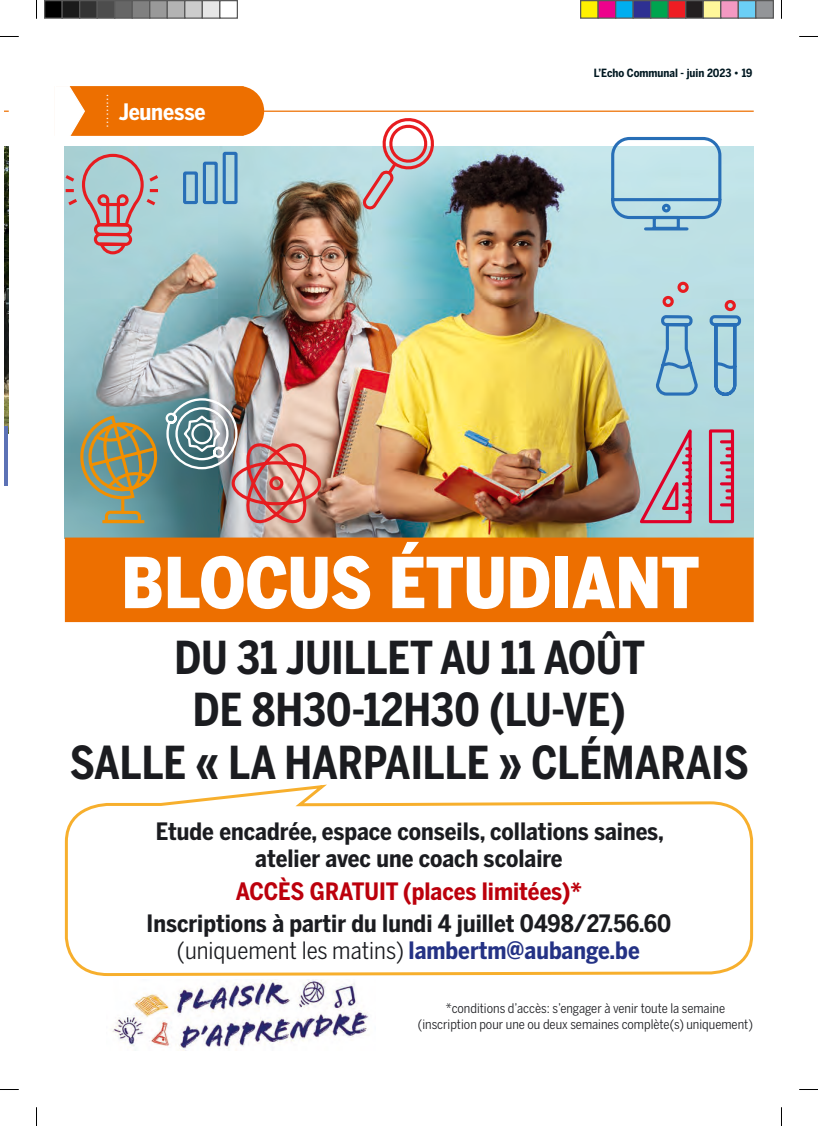
<style>
.page{position:relative;width:818px;height:1126px;background:#fff}
.page>*{position:absolute;margin:0;border:0;box-sizing:border-box;transform-origin:0 0}
.t1{font:900 69.38px "Benton Sans Cond";color:#fff}
.t2{font:700 45px/52.5px "Benton Sans Cond";color:#1b1c20;text-align:center;scale:.95 1}
.t3{font:700 23.75px/27.5px "Benton Sans Cond";color:#1b1c20;text-align:center}
.t4{font:700 23.75px "Benton Sans Cond";color:#bc000c}
.t5{font:700 22.5px "Benton Sans Cond";letter-spacing:-.01em;color:#fff}
.t6{font:13.12px/15.8px "Benton Sans Cond";color:#1b1c20;text-align:center}
.t7{font:11.5px "Myriad Pro";color:#fff}
.t8{font:700 11.25px "Benton Sans Cond";color:#001821}
.s1{font-weight:400}
.s2{color:#243285}
</style>
<div class="page">
<img style="left:65px;top:146px;width:687px;height:391px">
<img style="left:112px;top:979px;width:257px;height:70px">
<hr style="left:65px;top:111px;width:688px;height:1px;background:#ed6f00">
<svg style="left:64px;top:784px;width:690px;height:191px"></svg>
<svg style="left:654px;top:280px;width:88px;height:117px"></svg>
<svg style="left:181px;top:150px;width:58px;height:56px"></svg>
<svg style="left:636px;top:418px;width:99px;height:108px"></svg>
<svg style="left:360px;top:118px;width:76px;height:94px"></svg>
<svg style="left:64px;top:152px;width:97px;height:104px"></svg>
<div style="left:65px;top:537px;width:688px;height:85px;background:#ed6f00"></div>
<svg style="left:65px;top:86px;width:199px;height:50px"></svg>
<svg style="left:609px;top:136px;width:113px;height:96px"></svg>
<img style="left:77px;top:397px;width:245px;height:129px">
<img style="left:5px;top:146px;width:3px;height:280px">
<hr style="left:5px;top:426px;width:3px;height:60px;background:#5c72b5">
<svg style="left:0;top:36px;width:19px;height:1px"></svg>
<svg style="left:799px;top:36px;width:18px;height:1px"></svg>
<svg style="left:0;top:1089px;width:19px;height:1px"></svg>
<svg style="left:799px;top:1089px;width:18px;height:1px"></svg>
<svg style="left:36px;top:0;width:1px;height:19px"></svg>
<svg style="left:36px;top:1107px;width:1px;height:18px"></svg>
<div style="left:45px;top:1px;width:17px;height:17px;background:#000"></div>
<div style="left:44px;top:0;width:19px;height:19px;border:1px solid #595959"></div>
<div style="left:62px;top:1px;width:18px;height:17px;background:#1a1a1a"></div>
<div style="left:61px;top:0;width:19px;height:19px;border:1px solid #595959"></div>
<div style="left:80px;top:1px;width:17px;height:17px;background:#333"></div>
<div style="left:79px;top:0;width:19px;height:19px;border:1px solid #595959"></div>
<div style="left:97px;top:1px;width:18px;height:17px;background:#4d4d4d"></div>
<div style="left:96px;top:0;width:19px;height:19px;border:1px solid #595959"></div>
<div style="left:115px;top:1px;width:17px;height:17px;background:#666"></div>
<div style="left:114px;top:0;width:19px;height:19px;border:1px solid #595959"></div>
<div style="left:132px;top:1px;width:18px;height:17px;background:#808080"></div>
<div style="left:131px;top:0;width:19px;height:19px;border:1px solid #595959"></div>
<div style="left:150px;top:1px;width:17px;height:17px;background:#999"></div>
<div style="left:149px;top:0;width:19px;height:19px;border:1px solid #595959"></div>
<div style="left:167px;top:1px;width:18px;height:17px;background:#b3b3b3"></div>
<div style="left:166px;top:0;width:19px;height:19px;border:1px solid #595959"></div>
<div style="left:185px;top:1px;width:17px;height:17px;background:#ccc"></div>
<div style="left:184px;top:0;width:19px;height:19px;border:1px solid #595959"></div>
<div style="left:202px;top:1px;width:18px;height:17px;background:#e6e6e6"></div>
<div style="left:201px;top:0;width:19px;height:19px;border:1px solid #595959"></div>
<div style="left:219px;top:0;width:19px;height:19px;border:1px solid #595959"></div>
<div style="left:580px;top:1px;width:17px;height:17px;background:#fff101"></div>
<div style="left:579px;top:0;width:19px;height:19px;border:1px solid #595959"></div>
<div style="left:597px;top:1px;width:18px;height:17px;background:#ed028c"></div>
<div style="left:597px;top:0;width:19px;height:19px;border:1px solid #595959"></div>
<div style="left:615px;top:1px;width:17px;height:17px;background:#00aeef"></div>
<div style="left:614px;top:0;width:19px;height:19px;border:1px solid #595959"></div>
<div style="left:632px;top:1px;width:18px;height:17px;background:#2e3092"></div>
<div style="left:632px;top:0;width:19px;height:19px;border:1px solid #595959"></div>
<div style="left:650px;top:1px;width:17px;height:17px;background:#00a54f"></div>
<div style="left:649px;top:0;width:19px;height:19px;border:1px solid #595959"></div>
<div style="left:667px;top:1px;width:18px;height:17px;background:#ee1d23"></div>
<div style="left:667px;top:0;width:19px;height:19px;border:1px solid #595959"></div>
<div style="left:685px;top:1px;width:17px;height:17px;background:#231f20"></div>
<div style="left:684px;top:0;width:19px;height:19px;border:1px solid #595959"></div>
<div style="left:702px;top:1px;width:18px;height:17px;background:#fff79a"></div>
<div style="left:702px;top:0;width:19px;height:19px;border:1px solid #595959"></div>
<div style="left:720px;top:1px;width:17px;height:17px;background:#f499c2"></div>
<div style="left:719px;top:0;width:19px;height:19px;border:1px solid #595959"></div>
<div style="left:737px;top:1px;width:18px;height:17px;background:#6bcff6"></div>
<div style="left:737px;top:0;width:19px;height:19px;border:1px solid #595959"></div>
<div style="left:755px;top:1px;width:17px;height:17px;background:#939598"></div>
<div style="left:754px;top:0;width:19px;height:19px;border:1px solid #595959"></div>
<p class="t7" style="left:97px;top:127px;width:36px;rotate:-90deg">………</p>
<p class="t5" style="left:119px;top:98px;width:88px">Jeunesse</p>
<p class="t8" style="left:593px;top:66px;width:160px">L’Echo Communal - juin 2023 • 19</p>
<h1 class="t1" style="left:121px;top:542px;width:579px">BLOCUS ÉTUDIANT</h1>
<h2 class="t2" style="left:70px;top:630px;width:716px">DU 31 JUILLET AU 11 AOÛT<br>DE 8H30-12H30 (LU-VE)<br>SALLE « LA HARPAILLE » CLÉMARAIS</h2>
<p class="t3" style="left:156px;top:817px;width:509px">Etude encadrée, espace conseils, collations saines, atelier avec une coach scolaire</p>
<p class="t4" style="left:236px;top:876px;width:347px">ACCÈS GRATUIT (places limitées)*</p>
<p class="t3" style="left:146px;top:909px;width:525px">Inscriptions à partir du lundi 4 juillet 0498/27.56.60 <span class="s1">(uniquement les matins)</span> <span class="s2">lambertm@aubange.be</span></p>
<p class="t6" style="left:417px;top:1000px;width:336px">*conditions d’accès: s’engager à venir toute la semaine (inscription pour une ou deux semaines complète(s) uniquement)</p>
</div>
